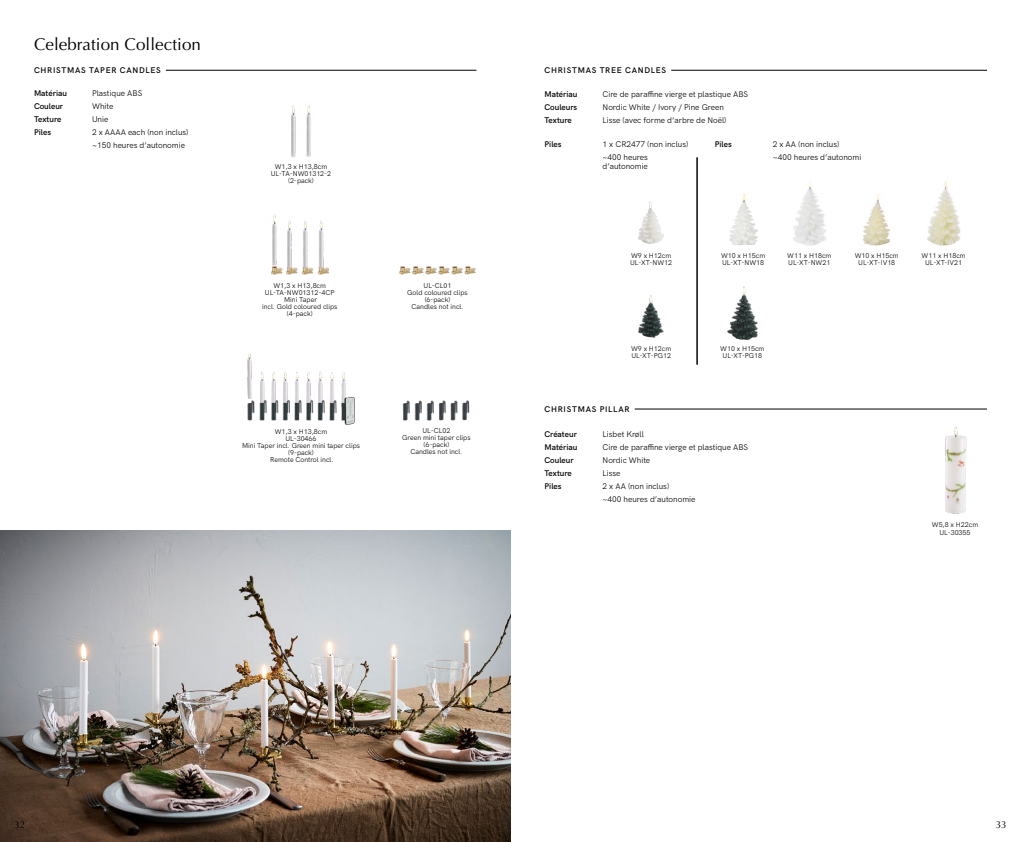
<style>
.page{position:relative;width:1021px;height:842px;background:#fff}
.page>*{position:absolute;margin:0;border:0;box-sizing:border-box;transform-origin:0 0}
.t1{font:17px "Optima";letter-spacing:.005em;color:#000}
.t2{font:10px "Optima";color:#000}
.t3{font:8.2px/13px "HK Grotesk";color:#000}
.t4{font:600 8.2px "HK Grotesk";color:#000}
.t5{font:600 8.2px "HK Grotesk";letter-spacing:.09em;color:#000}
.t6{font:7px/7px "HK Grotesk";color:#000;text-align:center}
.s1{color:#e41c1d}
.s2{font-size:8px}
</style>
<div class="page">
<img style="left:271px;top:215px;width:58px;height:72px">
<img style="left:247px;top:354px;width:108px;height:71px">
<img style="left:399px;top:266px;width:77px;height:9px">
<img style="left:402px;top:400px;width:68px;height:21px">
<img style="left:291px;top:105px;width:20px;height:52px">
<hr style="left:34px;top:70px;width:442px;height:1px;background:#000">
<div style="left:34px;top:68px;width:132px;height:5px;background:#fff"></div>
<hr style="left:544px;top:70px;width:442px;height:1px;background:#000">
<div style="left:544px;top:68px;width:127px;height:5px;background:#fff"></div>
<hr style="left:544px;top:409px;width:442px;height:1px;background:#000">
<div style="left:544px;top:406px;width:90px;height:5px;background:#fff"></div>
<img style="left:945px;top:426px;width:22px;height:88px">
<img style="left:639px;top:201px;width:24px;height:43px">
<img style="left:793px;top:181px;width:33px;height:65px">
<img style="left:927px;top:181px;width:33px;height:65px">
<img style="left:727px;top:286px;width:30px;height:54px">
<img style="left:863px;top:194px;width:27px;height:52px">
<img style="left:639px;top:295px;width:24px;height:43px">
<img style="left:729px;top:194px;width:28px;height:52px">
<img style="left:0;top:530px;width:510px;height:312px">
<hr style="left:697px;top:157px;width:1px;height:208px;background:#000">
<h1 class="t1" style="left:34px;top:34px;width:168px">Celebration Collection</h1>
<p class="t5" style="left:34px;top:64px;width:128px">CHRISTMAS TAPER CANDLES</p>
<p class="t5" style="left:544px;top:64px;width:123px">CHRISTMAS TREE CANDLES</p>
<p class="t4" style="left:34px;top:87px;width:34px">Matériau</p>
<p class="t3" style="left:92px;top:86px;width:52px">Plastique ABS</p>
<p class="t4" style="left:34px;top:100px;width:31px">Couleur</p>
<p class="t3" style="left:92px;top:99px;width:23px">White</p>
<p class="t4" style="left:34px;top:113px;width:29px">Texture</p>
<p class="t3" style="left:92px;top:112px;width:18px">Unie</p>
<p class="t4" style="left:34px;top:126px;width:19px">Piles</p>
<p class="t3" style="left:92px;top:125px;width:98px">2 x AAAA each (non inclus) ~150 heures d’autonomie</p>
<p class="t6" style="left:271px;top:162px;width:62px">W1,3 x H13,8cm<br>UL-TA-NW01312-2 (2-pack)</p>
<p class="t6" style="left:262px;top:281px;width:77px">W1,3 x H13,8cm<br>UL-TA-NW01312-4CP<br>Mini Taper<br>incl. Gold coloured clips (4-pack)</p>
<p class="t6" style="left:407px;top:281px;width:62px">UL-CL01<br>Gold coloured clips (6-pack)<br>Candles not incl.</p>
<p class="t6" style="left:242px;top:427px;width:119px">W1,3 x H13,8cm<br>UL-30466<br>Mini Taper incl. Green mini taper clips (9-pack)<br>Remote Control incl.</p>
<p class="t6" style="left:402px;top:427px;width:70px">UL-CL02<br>Green mini taper clips (6-pack)<br>Candles not incl<span class="s1">.</span></p>
<p class="t4" style="left:544px;top:87px;width:34px">Matériau</p>
<p class="t3" style="left:602px;top:87px;width:147px">Cire de paraffine vierge et plastique ABS</p>
<p class="t4" style="left:544px;top:100px;width:34px">Couleurs</p>
<p class="t3" style="left:602px;top:100px;width:123px">Nordic White / Ivory / Pine Green</p>
<p class="t4" style="left:544px;top:113px;width:29px">Texture</p>
<p class="t3" style="left:602px;top:113px;width:125px">Lisse (avec forme d’arbre de Noël)</p>
<p class="t4" style="left:544px;top:138px;width:19px">Piles</p>
<p class="t3" style="left:602px;top:137px;width:87px">1 x CR2477 (non inclus) <span class="s2">~</span>400 heures</p>
<p class="t3" style="left:602px;top:159px;width:47px">d’autonomie</p>
<p class="t4" style="left:714px;top:138px;width:19px">Piles</p>
<p class="t3" style="left:772px;top:137px;width:90px">2 x AA (non inclus)<br>~400 heures d’autonomi</p>
<p class="t6" style="left:630px;top:252px;width:44px;text-align:left">W9 x H12cm<br>UL-XT-NW12</p>
<p class="t6" style="left:854px;top:252px;width:46px">W10 x H15cm<br>UL-XT-IV18</p>
<p class="t6" style="left:721px;top:252px;width:46px;text-align:left">W10 x H15cm<br>UL-XT-NW18</p>
<p class="t6" style="left:787px;top:252px;width:46px;text-align:left">W11 x H18cm<br>UL-XT-NW21</p>
<p class="t6" style="left:921px;top:252px;width:46px">W11 x H18cm<br>UL-XT-IV21</p>
<p class="t6" style="left:631px;top:344px;width:42px;text-align:left">W9 x H12cm<br>UL-XT-PG12</p>
<p class="t5" style="left:544px;top:403px;width:87px">CHRISTMAS PILLAR</p>
<p class="t6" style="left:720px;top:344px;width:46px">W10 x H15cm<br>UL-XT-PG18</p>
<p class="t4" style="left:544px;top:428px;width:34px">Créateur</p>
<p class="t3" style="left:602px;top:427px;width:43px">Lisbet Krøll</p>
<p class="t4" style="left:544px;top:441px;width:34px">Matériau</p>
<p class="t3" style="left:602px;top:440px;width:147px">Cire de paraffine vierge et plastique ABS</p>
<p class="t4" style="left:544px;top:454px;width:31px">Couleur</p>
<p class="t3" style="left:602px;top:453px;width:49px">Nordic White</p>
<p class="t4" style="left:544px;top:467px;width:29px">Texture</p>
<p class="t3" style="left:602px;top:466px;width:20px">Lisse</p>
<p class="t4" style="left:544px;top:480px;width:19px">Piles</p>
<p class="t3" style="left:602px;top:479px;width:94px">2 x AA (non inclus)<br>~400 heures d’autonomie</p>
<p class="t6" style="left:931px;top:520px;width:48px;line-height:8px">W5,8 x H22cm<br>UL-30355</p>
<h2 class="t2" style="left:14px;top:819px;width:13px">32</h2>
<h2 class="t2" style="left:995px;top:819px;width:13px">33</h2>
</div>
